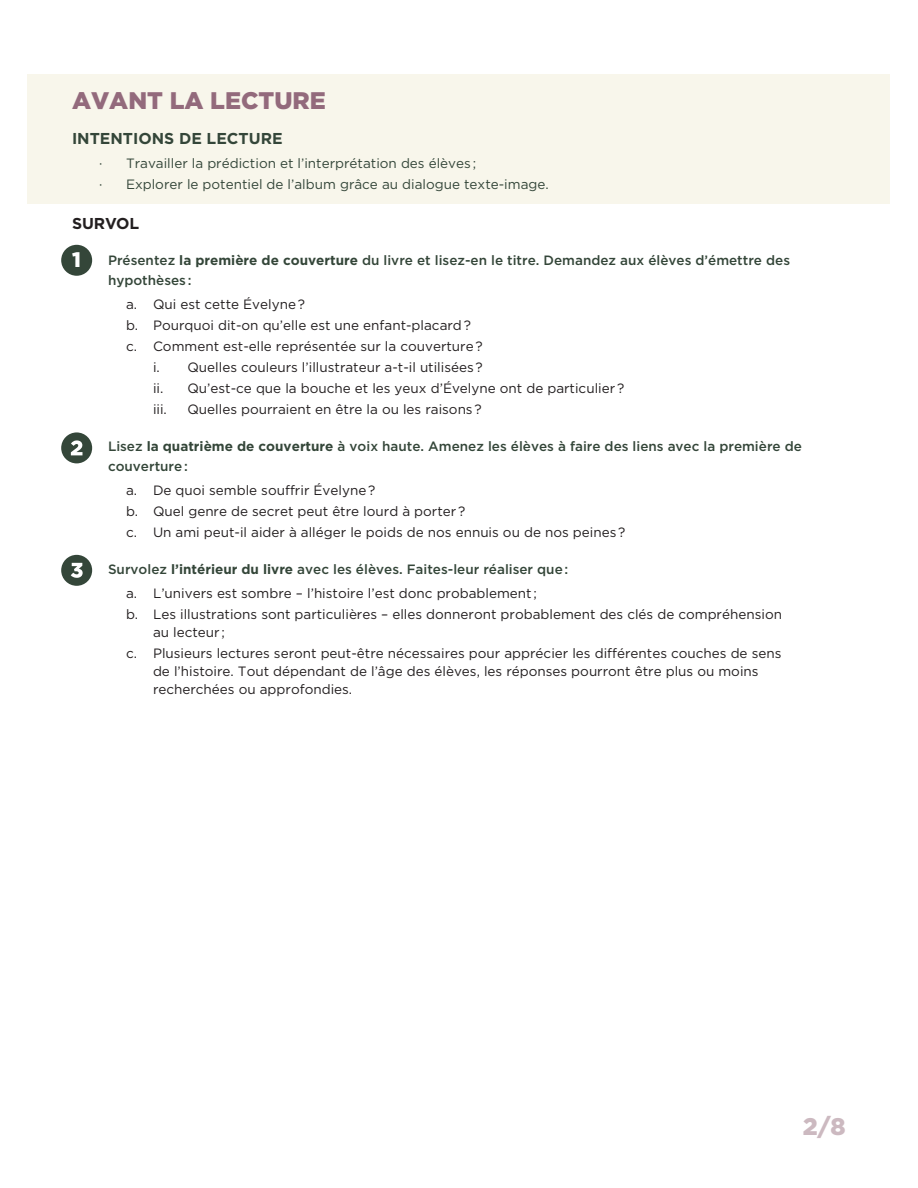
<style>
.page{position:relative;width:918px;height:1188px;background:#fff}
.page>*{position:absolute;margin:0;border:0;box-sizing:border-box;transform-origin:0 0}
.AvantLaLecture__VERT{font:900 24px "Gotham";color:#936a7c}
.t1{font:900 24px "Gotham";color:#ccb9c0}
.AvantLaLecture__VERT-2{font:900 21px "Gotham";color:#fff}
.QuestionsDe__Orange2{font:700 15.75px "Gotham";color:#344639}
.QuestionsDe__Orange2-2{font:700 15.75px "Gotham";color:#231f20}
.Questions2__Rouge4{font:13.5px/18px "Gotham";color:#231f20}
.Questions__Mauve3{font:500 13.5px/19.5px "Gotham";color:#344639}
.Questions2__Rouge4-2{font:13.5px "Gotham";color:#344639}
.s1{font-weight:700}
</style>
<div class="page">
<div style="left:28px;top:74px;width:862px;height:129px;background:#f8f6eb"></div>
<div style="left:61px;top:245px;width:31px;height:31px;background:#344639;border-radius:50%"></div>
<div style="left:61px;top:555px;width:31px;height:31px;background:#344639;border-radius:50%"></div>
<div style="left:61px;top:432px;width:31px;height:31px;background:#344639;border-radius:50%"></div>
<svg style="left:71px;top:440px;width:11px;height:15px"></svg>
<svg style="left:71px;top:563px;width:12px;height:15px"></svg>
<p class="AvantLaLecture__VERT" style="left:72px;top:84px;width:255px">AVANT LA LECTURE</p>
<p class="QuestionsDe__Orange2" style="left:72px;top:128px;width:212px">INTENTIONS DE LECTURE</p>
<p class="Questions2__Rouge4-2" style="left:99px;top:154px;width:379px">· Travailler la prédiction et l’interprétation des élèves ;</p>
<p class="Questions2__Rouge4-2" style="left:99px;top:175px;width:451px">· Explorer le potentiel de l’album grâce au dialogue texte-image.</p>
<p class="QuestionsDe__Orange2-2" style="left:72px;top:213px;width:69px">SURVOL</p>
<p class="Questions__Mauve3" style="left:108px;top:251px;width:684px;text-indent:-36px">1. Présentez <span class="s1">la première de couverture</span> du livre et lisez-en le titre. Demandez aux élèves d’émettre des hypothèses :</p>
<p class="Questions2__Rouge4" style="left:126px;top:295px;width:181px">a. Qui est cette Évelyne ?</p>
<p class="Questions2__Rouge4" style="left:126px;top:316px;width:346px">b. Pourquoi dit-on qu’elle est une enfant-placard ?</p>
<p class="Questions2__Rouge4" style="left:126px;top:337px;width:358px">c. Comment est-elle représentée sur la couverture ?</p>
<p class="Questions2__Rouge4" style="left:153px;top:358px;width:331px">i. Quelles couleurs l’illustrateur a-t-il utilisées ?</p>
<p class="Questions2__Rouge4" style="left:153px;top:379px;width:473px">ii. Qu’est-ce que la bouche et les yeux d’Évelyne ont de particulier ?</p>
<p class="Questions2__Rouge4" style="left:153px;top:400px;width:15px">iii.</p>
<p class="Questions2__Rouge4" style="left:188px;top:400px;width:296px">Quelles pourraient en être la ou les raisons ?</p>
<p class="Questions__Mauve3" style="left:108px;top:437px;width:695px;text-indent:-36px">2. Lisez <span class="s1">la quatrième de couverture</span> à voix haute. Amenez les élèves à faire des liens avec la première de couverture :</p>
<p class="Questions2__Rouge4" style="left:126px;top:481px;width:251px">a. De quoi semble souffrir Évelyne ?</p>
<p class="Questions2__Rouge4" style="left:126px;top:502px;width:341px">b. Quel genre de secret peut être lourd à porter ?</p>
<p class="Questions2__Rouge4" style="left:126px;top:523px;width:501px">c. Un ami peut-il aider à alléger le poids de nos ennuis ou de nos peines ?</p>
<p class="Questions__Mauve3" style="left:72px;top:560px;width:498px">3. Survolez <span class="s1">l’intérieur du livre</span> avec les élèves. Faites-leur réaliser que :</p>
<p class="Questions2__Rouge4" style="left:126px;top:584px;width:412px">a. L’univers est sombre – l’histoire l’est donc probablement ;</p>
<p class="Questions2__Rouge4" style="left:153px;top:605px;width:631px;text-indent:-27px">b. Les illustrations sont particulières – elles donneront probablement des clés de compréhension au lecteur ;</p>
<p class="Questions2__Rouge4" style="left:153px;top:644px;width:630px;text-indent:-27px">c. Plusieurs lectures seront peut-être nécessaires pour apprécier les différentes couches de sens de l’histoire. Tout dépendant de l’âge des élèves, les réponses pourront être plus ou moins recherchées ou approfondies.</p>
<p class="AvantLaLecture__VERT-2" style="left:72px;top:245px;width:10px">1</p>
<h1 class="t1" style="left:803px;top:1110px;width:44px">2/8</h1>
</div>
